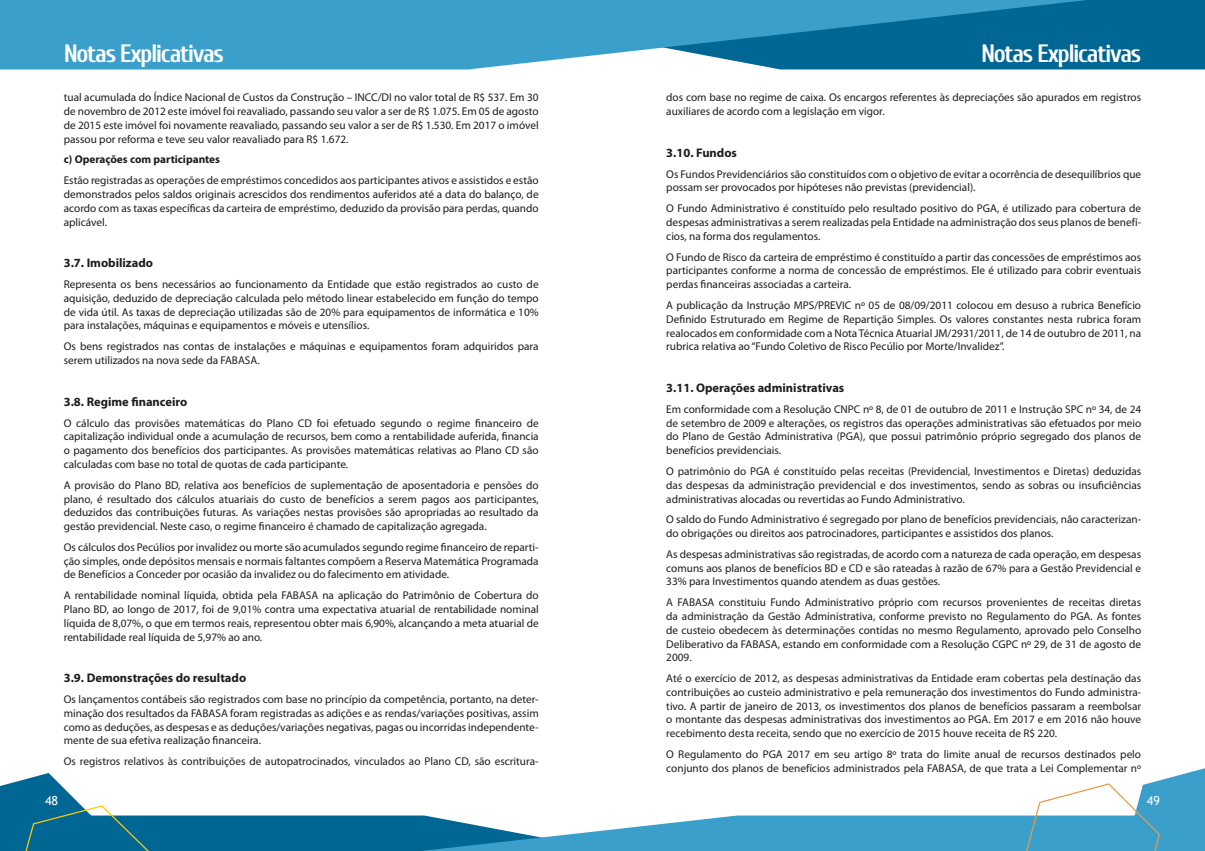
<style>
.page{position:relative;width:1205px;height:851px;background:#fff}
.page>*{position:absolute;margin:0;border:0;box-sizing:border-box;transform-origin:0 0}
.t1{font:700 25px "Cuprum";letter-spacing:-.055em;color:#fff}
.t2{font:700 12.5px "Myriad Pro";color:#1d1d1b}
.t3{font:12.5px "Trebuchet MS";color:#fff}
.t4{font:11.25px/13.8px "Myriad Pro";color:#1d1d1b;text-align:justify}
.t5{font:700 11.25px "Myriad Pro";color:#1d1d1b}
</style>
<div class="page">
<div style="left:889px;top:815px;width:131px;height:35px;background:#3b9fcb"></div>
<svg style="left:0;top:773px;width:889px;height:77px"></svg>
<svg style="left:1020px;top:768px;width:185px;height:82px"></svg>
<svg style="left:0;top:0;width:1205px;height:69px;background:#3091bb"></svg>
<h1 class="t1" style="left:64px;top:34px;width:162px">Notas Explicativas</h1>
<h1 class="t1" style="left:981px;top:34px;width:162px">Notas Explicativas</h1>
<p class="t4" style="left:64px;top:91px;width:476px">tual acumulada do Índice Nacional de Custos da Construção – INCC/DI no valor total de R$ 537. Em 30 de novembro de 2012 este imóvel foi reavaliado, passando seu valor a ser de R$ 1.075. Em 05 de agosto de 2015 este imóvel foi novamente reavaliado, passando seu valor a ser de R$ 1.530. Em 2017 o imóvel passou por reforma e teve seu valor reavaliado para R$ 1.672.</p>
<p class="t5" style="left:64px;top:153px;width:158px">c) Operações com participantes</p>
<p class="t4" style="left:64px;top:174px;width:476px">Estão registradas as operações de empréstimos concedidos aos participantes ativos e assistidos e estão demonstrados pelos saldos originais acrescidos dos rendimentos auferidos até a data do balanço, de acordo com as taxas específicas da carteira de empréstimo, deduzido da provisão para perdas, quando aplicável.</p>
<p class="t2" style="left:64px;top:256px;width:91px">3.7. Imobilizado</p>
<p class="t4" style="left:64px;top:278px;width:476px">Representa os bens necessários ao funcionamento da Entidade que estão registrados ao custo de aquisição, deduzido de depreciação calculada pelo método linear estabelecido em função do tempo de vida útil. As taxas de depreciação utilizadas são de 20% para equipamentos de informática e 10% para instalações, máquinas e equipamentos e móveis e utensílios.</p>
<p class="t4" style="left:64px;top:340px;width:476px">Os bens registrados nas contas de instalações e máquinas e equipamentos foram adquiridos para serem utilizados na nova sede da FABASA.</p>
<p class="t2" style="left:64px;top:394px;width:125px">3.8. Regime financeiro</p>
<p class="t4" style="left:64px;top:416px;width:476px">O cálculo das provisões matemáticas do Plano CD foi efetuado segundo o regime financeiro de capitalização individual onde a acumulação de recursos, bem como a rentabilidade auferida, financia o pagamento dos benefícios dos participantes. As provisões matemáticas relativas ao Plano CD são calculadas com base no total de quotas de cada participante.</p>
<p class="t4" style="left:64px;top:478px;width:476px">A provisão do Plano BD, relativa aos benefícios de suplementação de aposentadoria e pensões do plano, é resultado dos cálculos atuariais do custo de benefícios a serem pagos aos participantes, deduzidos das contribuições futuras. As variações nestas provisões são apropriadas ao resultado da gestão previdencial. Neste caso, o regime financeiro é chamado de capitalização agregada.</p>
<p class="t4" style="left:64px;top:540px;width:476px">Os cálculos dos Pecúlios por invalidez ou morte são acumulados segundo regime financeiro de reparti&shy;ção simples, onde depósitos mensais e normais faltantes compõem a Reserva Matemática Programada de Benefícios a Conceder por ocasião da invalidez ou do falecimento em atividade.</p>
<p class="t4" style="left:64px;top:588px;width:476px">A rentabilidade nominal líquida, obtida pela FABASA na aplicação do Patrimônio de Cobertura do Plano BD, ao longo de 2017, foi de 9,01% contra uma expectativa atuarial de rentabilidade nominal líquida de 8,07%, o que em termos reais, representou obter mais 6,90%, alcançando a meta atuarial de rentabilidade real líquida de 5,97% ao ano.</p>
<p class="t2" style="left:64px;top:671px;width:184px">3.9. Demonstrações do resultado</p>
<p class="t4" style="left:64px;top:692px;width:476px">Os lançamentos contábeis são registrados com base no princípio da competência, portanto, na deter&shy;minação dos resultados da FABASA foram registradas as adições e as rendas/variações positivas, assim como as deduções, as despesas e as deduções/variações negativas, pagas ou incorridas independente&shy;mente de sua efetiva realização financeira.</p>
<p class="t4" style="left:64px;top:754px;width:476px">Os registros relativos às contribuições de autopatrocinados, vinculados ao Plano CD, são escritura-</p>
<p class="t4" style="left:666px;top:91px;width:476px">dos com base no regime de caixa. Os encargos referentes às depreciações são apurados em registros auxiliares de acordo com a legislação em vigor.</p>
<p class="t2" style="left:666px;top:146px;width:72px">3.10. Fundos</p>
<p class="t4" style="left:666px;top:167px;width:476px">Os Fundos Previdenciários são constituídos com o objetivo de evitar a ocorrência de desequilíbrios que possam ser provocados por hipóteses não previstas (previdencial).</p>
<p class="t4" style="left:666px;top:202px;width:476px">O Fundo Administrativo é constituído pelo resultado positivo do PGA, é utilizado para cobertura de despesas administrativas a serem realizadas pela Entidade na administração dos seus planos de benefí&shy;cios, na forma dos regulamentos.</p>
<p class="t4" style="left:666px;top:250px;width:476px">O Fundo de Risco da carteira de empréstimo é constituído a partir das concessões de empréstimos aos participantes conforme a norma de concessão de empréstimos. Ele é utilizado para cobrir eventuais perdas financeiras associadas a carteira.</p>
<p class="t4" style="left:666px;top:298px;width:476px">A publicação da Instrução MPS/PREVIC nº 05 de 08/09/2011 colocou em desuso a rubrica Benefício Definido Estruturado em Regime de Repartição Simples. Os valores constantes nesta rubrica foram realocados em conformidade com a Nota Técnica Atuarial JM/2931/2011, de 14 de outubro de 2011, na rubrica relativa ao “Fundo Coletivo de Risco Pecúlio por Morte/Invalidez”.</p>
<p class="t2" style="left:666px;top:381px;width:180px">3.11. Operações administrativas</p>
<p class="t4" style="left:666px;top:402px;width:476px">Em conformidade com a Resolução CNPC nº 8, de 01 de outubro de 2011 e Instrução SPC nº 34, de 24 de setembro de 2009 e alterações, os registros das operações administrativas são efetuados por meio do Plano de Gestão Administrativa (PGA), que possui patrimônio próprio segregado dos planos de benefícios previdenciais.</p>
<p class="t4" style="left:666px;top:464px;width:476px">O patrimônio do PGA é constituído pelas receitas (Previdencial, Investimentos e Diretas) deduzidas das despesas da administração previdencial e dos investimentos, sendo as sobras ou insuficiências administrativas alocadas ou revertidas ao Fundo Administrativo.</p>
<p class="t4" style="left:666px;top:513px;width:476px">O saldo do Fundo Administrativo é segregado por plano de benefícios previdenciais, não caracterizan&shy;do obrigações ou direitos aos patrocinadores, participantes e assistidos dos planos.</p>
<p class="t4" style="left:666px;top:547px;width:476px">As despesas administrativas são registradas, de acordo com a natureza de cada operação, em despesas comuns aos planos de benefícios BD e CD e são rateadas à razão de 67% para a Gestão Previdencial e 33% para Investimentos quando atendem as duas gestões.</p>
<p class="t4" style="left:666px;top:595px;width:476px">A FABASA constituiu Fundo Administrativo próprio com recursos provenientes de receitas diretas da administração da Gestão Administrativa, conforme previsto no Regulamento do PGA. As fontes de custeio obedecem às determinações contidas no mesmo Regulamento, aprovado pelo Conselho Deliberativo da FABASA, estando em conformidade com a Resolução CGPC nº 29, de 31 de agosto de 2009.</p>
<p class="t4" style="left:666px;top:671px;width:476px">Até o exercício de 2012, as despesas administrativas da Entidade eram cobertas pela destinação das contribuições ao custeio administrativo e pela remuneração dos investimentos do Fundo administra&shy;tivo. A partir de janeiro de 2013, os investimentos dos planos de benefícios passaram a reembolsar o montante das despesas administrativas dos investimentos ao PGA. Em 2017 e em 2016 não houve recebimento desta receita, sendo que no exercício de 2015 houve receita de R$ 220.</p>
<p class="t4" style="left:666px;top:747px;width:476px">O Regulamento do PGA 2017 em seu artigo 8º trata do limite anual de recursos destinados pelo conjunto dos planos de benefícios administrados pela FABASA, de que trata a Lei Complementar nº</p>
<p class="t3" style="left:45px;top:793px;width:15px">48</p>
<p class="t3" style="left:1147px;top:793px;width:15px">49</p>
</div>
